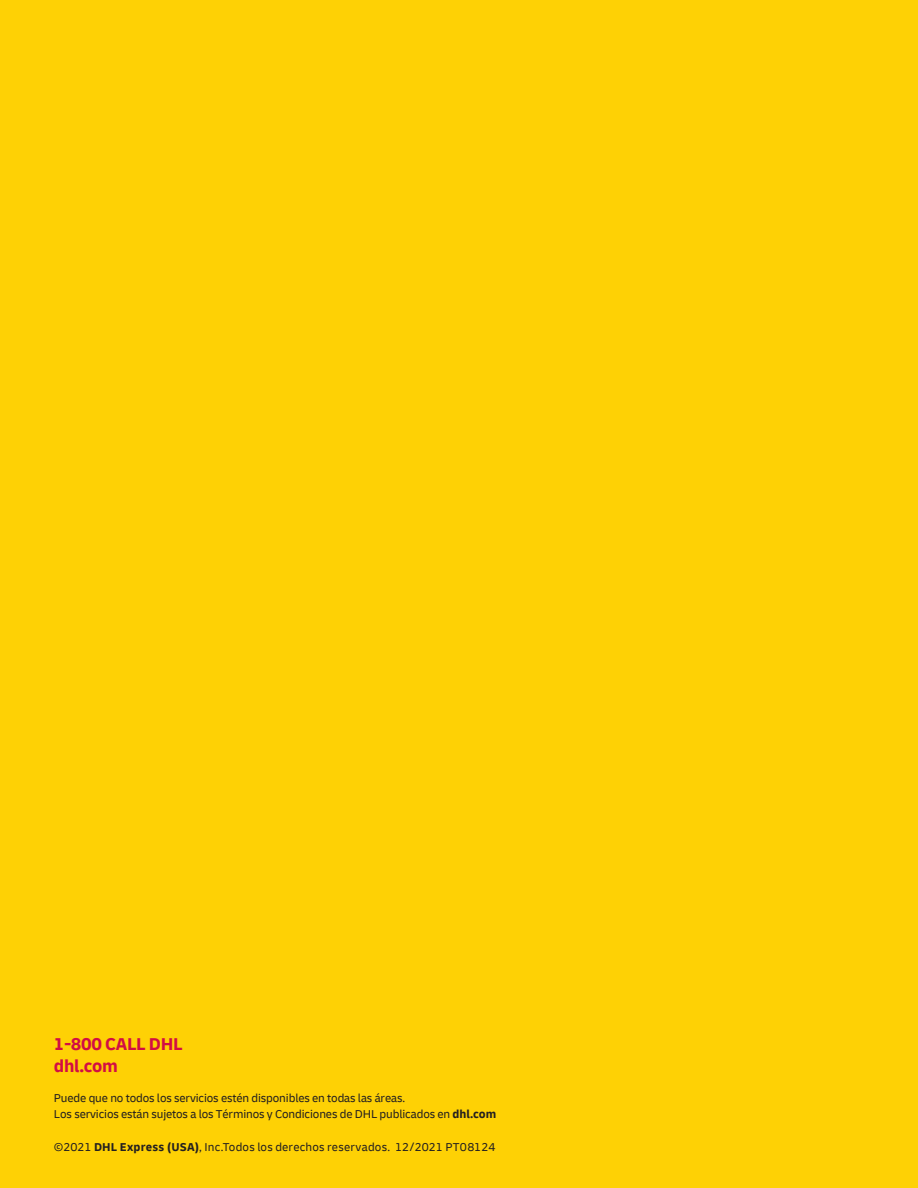
<style>
.page{position:relative;width:918px;height:1188px;background:#fed105}
.page>*{position:absolute;margin:0;border:0;box-sizing:border-box;transform-origin:0 0}
.t1{font:700 18px/22.5px "Delivery";letter-spacing:-.015em;color:#d20d44}
.t2{font:12px/16.5px "Delivery";letter-spacing:-.01em;color:#231f20}
.t3{font:12px "Delivery";letter-spacing:.015em;color:#231f20}
.s1{font-weight:700}
</style>
<div class="page">
<p class="t1" style="left:54px;top:1032px;width:130px">1-800 CALL DHL dhl.com</p>
<p class="t2" style="left:54px;top:1089px;width:444px">Puede que no todos los servicios estén disponibles en todas las áreas.<br>Los servicios están sujetos a los Términos y Condiciones de DHL publicados en <span class="s1">dhl.com</span></p>
<p class="t3" style="left:54px;top:1140px;width:443px">©2021 <span class="s1">DHL Express (USA)</span>, Inc.Todos los derechos reservados. 12/2021 PT08124</p>
</div>
